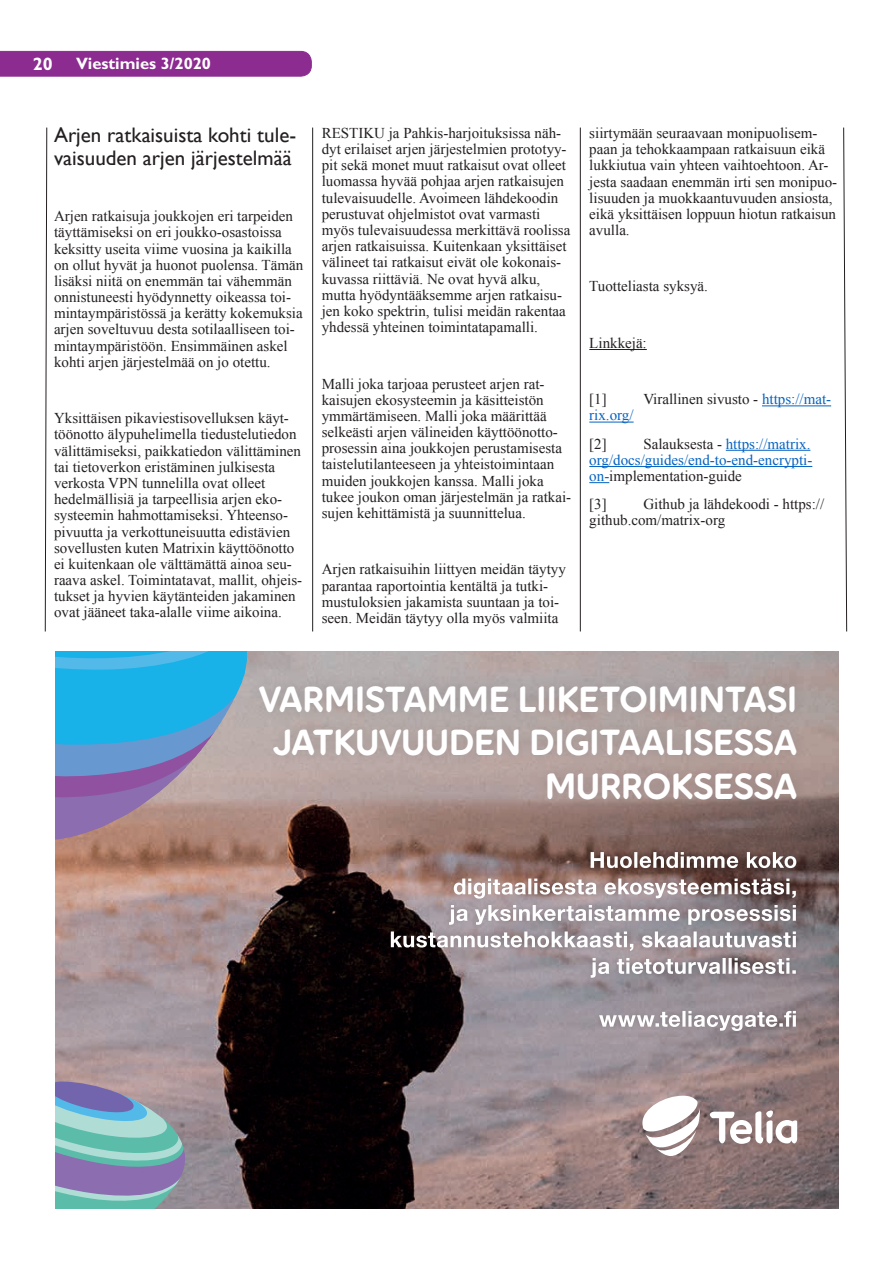
<style>
.page{position:relative;width:893px;height:1263px;background:#fff}
.page>*{position:absolute;margin:0;border:0;box-sizing:border-box;transform-origin:0 0}
.t1{font:36.3px/43.5px "Pebble CAPS";color:#fff;text-align:right}
.t2{font:21px/22.6px "Gill Sans";color:#231f20}
.t3{font:700 18px "Gill Sans Std";color:#fff}
.t4{font:700 16.5px "Gill Sans Std";color:#fff}
.t5{font:15px/16.2px "Times New Roman";color:#231f20}
.t6{font:15px/16.2px "Times New Roman";color:#0563c1}
.s1{color:#0563c1}
.s2{color:#231f20}
</style>
<div class="page">
<div style="left:0;top:51px;width:312px;height:26px;background:#8c2c91"></div>
<hr style="left:589px;top:349px;width:58px;height:1px;background:#231f20">
<hr style="left:762px;top:405px;width:69px;height:1px;background:#0563c1">
<hr style="left:589px;top:422px;width:45px;height:1px;background:#0563c1">
<hr style="left:726px;top:450px;width:84px;height:1px;background:#0563c1">
<hr style="left:589px;top:466px;width:223px;height:1px;background:#0563c1">
<svg style="left:589px;top:482px;width:20px;height:1px"></svg>
<svg style="left:45px;top:127px;width:2px;height:505px"></svg>
<hr style="left:312px;top:128px;width:1px;height:503px;background:#231f20">
<hr style="left:580px;top:128px;width:1px;height:503px;background:#231f20">
<svg style="left:843px;top:127px;width:4px;height:505px"></svg>
<img style="left:55px;top:651px;width:784px;height:557px">
<svg style="left:818px;top:1181px;width:19px;height:9px"></svg>
<div style="left:245px;top:671px;width:565px;height:142px;background:#171419;opacity:.15"></div>
<div style="left:594px;top:1005px;width:206px;height:30px;background:#171419;opacity:.15"></div>
<svg style="left:599px;top:1011px;width:197px;height:20px"></svg>
<div style="left:585px;top:952px;width:215px;height:30px;background:#171419;opacity:.15"></div>
<svg style="left:591px;top:958px;width:205px;height:20px"></svg>
<div style="left:385px;top:926px;width:415px;height:29px;background:#171419;opacity:.15"></div>
<svg style="left:391px;top:931px;width:405px;height:20px"></svg>
<div style="left:443px;top:899px;width:357px;height:30px;background:#171419;opacity:.15"></div>
<svg style="left:449px;top:905px;width:347px;height:20px"></svg>
<div style="left:448px;top:873px;width:352px;height:29px;background:#171419;opacity:.15"></div>
<svg style="left:454px;top:878px;width:342px;height:21px"></svg>
<div style="left:585px;top:846px;width:215px;height:26px;background:#171419;opacity:.15"></div>
<svg style="left:591px;top:852px;width:205px;height:16px"></svg>
<svg style="left:710px;top:1110px;width:87px;height:34px"></svg>
<svg style="left:642px;top:1096px;width:58px;height:60px"></svg>
<svg style="left:55px;top:651px;width:192px;height:194px;background:#679ac0"></svg>
<svg style="left:55px;top:1081px;width:130px;height:128px;background:#86a1b4"></svg>
<p class="t3" style="left:33px;top:53px;width:21px">20</p>
<p class="t4" style="left:76px;top:53px;width:136px">Viestimies 3/2020</p>
<h2 class="t2" style="left:54px;top:124px;width:244px">Arjen ratkaisuista kohti tule&shy;vaisuuden arjen järjestelmää</h2>
<p class="t5" style="left:54px;top:208px;width:251px">Arjen ratkaisuja joukkojen eri tarpeiden täyttämiseksi on eri joukko-osastoissa keksitty useita viime vuosina ja kaikilla on ollut hyvät ja huonot puolensa. Tämän lisäksi niitä on enemmän tai vähemmän onnistuneesti hyödynnetty oikeassa toi&shy;mintaympäristössä ja kerätty kokemuksia arjen soveltuvuu desta sotilaalliseen toi&shy;mintaympäristöön. Ensimmäinen askel kohti arjen järjestelmää on jo otettu.</p>
<p class="t5" style="left:54px;top:410px;width:250px">Yksittäisen pikaviestisovelluksen käyt&shy;töönotto älypuhelimella tiedustelutiedon välittämiseksi, paikkatiedon välittäminen tai tietoverkon eristäminen julkisesta verkosta VPN tunnelilla ovat olleet hedelmällisiä ja tarpeellisia arjen eko&shy;systeemin hahmottamiseksi. Yhteenso&shy;pivuutta ja verkottuneisuutta edistävien sovellusten kuten Matrixin käyttöönotto ei kuitenkaan ole välttämättä ainoa seu&shy;raava askel. Toimintatavat, mallit, ohjeis&shy;tukset ja hyvien käytänteiden jakaminen ovat jääneet taka-alalle viime aikoina.</p>
<p class="t5" style="left:322px;top:125px;width:250px">RESTIKU ja Pahkis-harjoituksissa näh&shy;dyt erilaiset arjen järjestelmien prototyy&shy;pit sekä monet muut ratkaisut ovat olleet luomassa hyvää pohjaa arjen ratkaisujen tulevaisuudelle. Avoimeen lähdekoodin perustuvat ohjelmistot ovat varmasti myös tulevaisuudessa merkittävä roolissa arjen ratkaisuissa. Kuitenkaan yksittäiset välineet tai ratkaisut eivät ole kokonais&shy;kuvassa riittäviä. Ne ovat hyvä alku, mutta hyödyntääksemme arjen ratkaisu&shy;jen koko spektrin, tulisi meidän rakentaa yhdessä yhteinen toimintatapamalli.</p>
<p class="t5" style="left:322px;top:375px;width:251px">Malli joka tarjoaa perusteet arjen rat&shy;kaisujen ekosysteemin ja käsitteistön ymmärtämiseen. Malli joka määrittää selkeästi arjen välineiden käyttöönotto&shy;prosessin aina joukkojen perustamisesta taistelutilanteeseen ja yhteistoimintaan muiden joukkojen kanssa. Malli joka tukee joukon oman järjestelmän ja ratkai&shy;sujen kehittämistä ja suunnittelua.</p>
<p class="t5" style="left:322px;top:561px;width:246px">Arjen ratkaisuihin liittyen meidän täytyy parantaa raportointia kentältä ja tutki&shy;mustuloksien jakamista suuntaan ja toi&shy;seen. Meidän täytyy olla myös valmiita</p>
<p class="t5" style="left:589px;top:125px;width:249px">siirtymään seuraavaan monipuolisem&shy;paan ja tehokkaampaan ratkaisuun eikä lukkiutua vain yhteen vaihtoehtoon. Ar&shy;jesta saadaan enemmän irti sen monipuo&shy;lisuuden ja muokkaantuvuuden ansiosta, eikä yksittäisen loppuun hiotun ratkaisun avulla.</p>
<p class="t5" style="left:589px;top:278px;width:120px">Tuotteliasta syksyä.</p>
<p class="t5" style="left:589px;top:334px;width:59px">Linkkejä:</p>
<p class="t5" style="left:589px;top:391px;width:19px">[1]</p>
<p class="t5" style="left:643px;top:391px;width:189px">Virallinen sivusto - <span class="s1">https://mat-</span></p>
<p class="t6" style="left:589px;top:407px;width:46px">rix.org/</p>
<p class="t5" style="left:589px;top:435px;width:19px">[2]</p>
<p class="t6" style="left:589px;top:435px;width:224px;text-indent:54px"><span class="s2">Salauksesta -</span> https://matrix. org/docs/guides/end-to-end-encrypti&shy;on-<span class="s2">implementation-guide</span></p>
<p class="t5" style="left:589px;top:496px;width:19px">[3]</p>
<p class="t5" style="left:589px;top:496px;width:236px;text-indent:54px">Github ja lähdekoodi - https:// github.com/matrix-org</p>
<h1 class="t1" style="left:259px;top:677px;width:540px">VARMISTAMME LIIKETOIMINTASI<br>JATKUVUUDEN DIGITAALISESSA<br>MURROKSESSA</h1>
</div>
